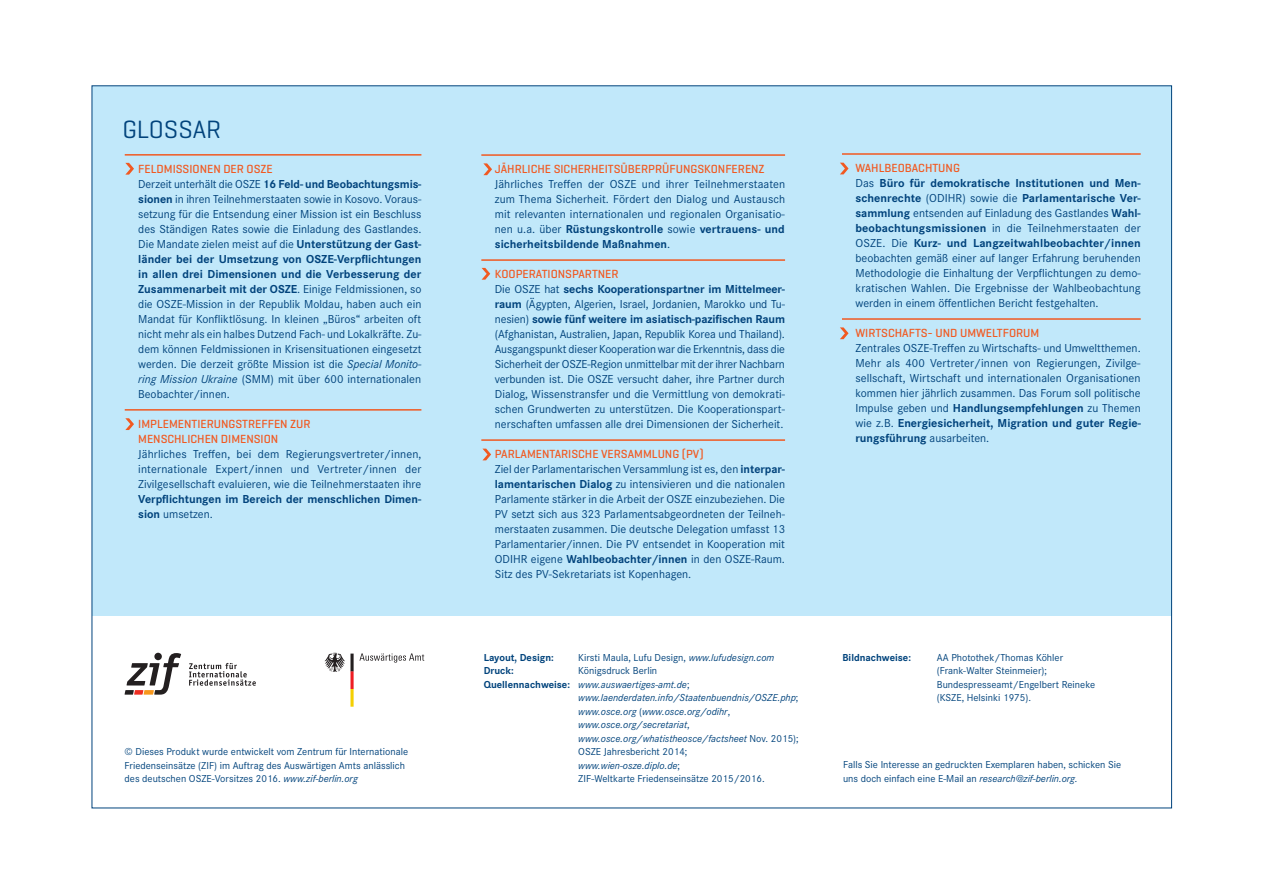
<style>
.page{position:relative;width:1263px;height:893px;background:#fff}
.page>*{position:absolute;margin:0;border:0;box-sizing:border-box;transform-origin:0 0}
.t1{font:25.5px "Geogrotesque";color:#01437c}
.t2{font:12px/15px "Corporate S";color:#01437c;text-align:justify}
.t3{font:500 12px/15px "Geogrotesque";color:#f15921}
.t4{font:700 12px/15px "Corporate S";color:#01437c}
.t5{font:10.5px/13.5px "Corporate S";color:#01437c}
.t6{font:italic 10.5px "Corporate S";color:#01437c}
.t7{font:700 10.5px "Corporate S";color:#01437c}
.s1{font-weight:700}
.s2{font-style:italic}
.s3{font-weight:400}
.s4{font-weight:700;font-style:normal}
.s5{font-style:normal}
</style>
<div class="page">
<svg style="left:324px;top:653px;width:100px;height:54px"></svg>
<svg style="left:125px;top:653px;width:56px;height:42px"></svg>
<svg style="left:189px;top:663px;width:67px;height:23px"></svg>
<div style="left:92px;top:86px;width:1079px;height:529px;background:#c1e8fa"></div>
<hr style="left:125px;top:154px;width:296px;height:2px;background:#f15921">
<hr style="left:125px;top:409px;width:296px;height:2px;background:#f15921">
<hr style="left:481px;top:154px;width:304px;height:2px;background:#f15921">
<hr style="left:481px;top:259px;width:304px;height:2px;background:#f15921">
<hr style="left:481px;top:439px;width:304px;height:2px;background:#f15921">
<svg style="left:125px;top:163px;width:9px;height:12px"></svg>
<svg style="left:840px;top:163px;width:8px;height:11px"></svg>
<svg style="left:125px;top:418px;width:9px;height:12px"></svg>
<svg style="left:483px;top:449px;width:8px;height:11px"></svg>
<svg style="left:840px;top:327px;width:8px;height:12px"></svg>
<svg style="left:482px;top:268px;width:8px;height:12px"></svg>
<svg style="left:483px;top:163px;width:9px;height:12px"></svg>
<hr style="left:842px;top:153px;width:299px;height:2px;background:#f15921">
<hr style="left:842px;top:318px;width:299px;height:2px;background:#f15921">
<h1 class="t1" style="left:122px;top:113px;width:15px">GLOSSAR</h1>
<p class="t3" style="left:138px;top:161px;width:136px">FELDMISSIONEN DER OSZE</p>
<p class="t2" style="left:138px;top:175px;width:285px">Derzeit unterhält die OSZE <span class="s1">16 Feld- und Beobachtungsmis&shy;sionen</span> in ihren Teilnehmerstaaten sowie in Kosovo. Voraus&shy;setzung für die Entsendung einer Mission ist ein Beschluss des Ständigen Rates sowie die Einladung des Gastlandes.<br>Die Mandate zielen meist auf die <span class="s1">Unterstützung der Gast&shy;länder bei der Umsetzung von OSZE-Verpflichtungen in allen drei Dimensionen und die Verbesserung der Zusammenarbeit mit der OSZE</span>. Einige Feldmissionen, so die OSZE-Mission in der Republik Moldau, haben auch ein Mandat für Konfliktlösung. In kleinen „Büros“ arbeiten oft nicht mehr als ein halbes Dutzend Fach- und Lokalkräfte. Zu&shy;dem können Feldmissionen in Krisensituationen eingesetzt werden. Die derzeit größte Mission ist die <span class="s2">Special Monito&shy;ring Mission Ukraine</span> (SMM) mit über 600 internationalen Beobachter/innen.</p>
<p class="t3" style="left:138px;top:416px;width:174px">I MPLEMENTIERUNGSTREFFEN ZUR<br>MENSCHLICHEN DIMENSION</p>
<p class="t2" style="left:138px;top:445px;width:285px">Jährliches Treffen, bei dem Regierungsvertreter/innen, internationale Expert/innen und Vertreter/innen der Zivilgesellschaft evaluieren, wie die Teilnehmerstaaten ihre</p>
<p class="t4" style="left:138px;top:490px;width:284px">Verpflichtungen im Bereich der menschlichen Dimen&shy;sion <span class="s3">umsetzen.</span></p>
<p class="t5" style="left:125px;top:744px;width:285px">© Dieses Produkt wurde entwickelt vom Zentrum für Internationale<br>Friedenseinsätze (ZIF) im Auftrag des Auswärtigen Amts anlässlich des deutschen OSZE-Vorsitzes 2016. <span class="s2">www.zif-berlin.org</span></p>
<p class="t3" style="left:495px;top:161px;width:270px">JÄHRLICHE SICHERHEITSÜBERPRÜFUNGSKONFERENZ</p>
<p class="t2" style="left:495px;top:175px;width:292px">Jährliches Treffen der OSZE und ihrer Teilnehmerstaaten zum Thema Sicherheit. Fördert den Dialog und Austausch mit relevanten internationalen und regionalen Organisatio&shy;nen u.a. über <span class="s1">Rüstungskontrolle</span> sowie <span class="s1">vertrauens- und sicherheitsbildende Maßnahmen</span>.</p>
<p class="t3" style="left:495px;top:266px;width:125px">KOOPERATIONSPARTNER</p>
<p class="t2" style="left:495px;top:280px;width:292px">Die OSZE hat <span class="s1">sechs Kooperationspartner im Mittelmeer&shy;raum</span> (Ägypten, Algerien, Israel, Jordanien, Marokko und Tu&shy;nesien) <span class="s1">sowie fünf weitere im asiatisch-pazifischen Raum </span>(Afghanistan, Australien, Japan, Republik Korea und Thailand).<br>Ausgangspunkt dieser Kooperation war die Erkenntnis, dass die Sicherheit der OSZE-Region unmittelbar mit der ihrer Nachbarn verbunden ist. Die OSZE versucht daher, ihre Partner durch Dialog, Wissenstransfer und die Vermittlung von demokrati&shy;schen Grundwerten zu unterstützen. Die Kooperationspart&shy;nerschaften umfassen alle drei Dimensionen der Sicherheit.</p>
<p class="t3" style="left:495px;top:446px;width:210px">PARLAMENTARISCHE VERSAMMLUNG (PV)</p>
<p class="t2" style="left:495px;top:460px;width:292px">Ziel der Parlamentarischen Versammlung ist es, den <span class="s1">interpar&shy;lamentarischen Dialog</span> zu intensivieren und die nationalen Parlamente stärker in die Arbeit der OSZE einzubeziehen. Die PV setzt sich aus 323 Parlamentsabgeordneten der Teilneh&shy;merstaaten zusammen. Die deutsche Delegation umfasst 13<br>Parlamentarier/innen. Die PV entsendet in Kooperation mit ODIHR eigene <span class="s1">Wahlbeobachter/innen</span> in den OSZE-Raum.<br>Sitz des PV-Sekretariats ist Kopenhagen.</p>
<p class="t7" style="left:484px;top:649px;width:72px">Layout, Design:</p>
<p class="t5" style="left:578px;top:650px;width:198px">Kirsti Maula, Lufu Design, <span class="s2">www.lufudesign.com</span></p>
<p class="t7" style="left:484px;top:662px;width:31px">Druck:</p>
<p class="t5" style="left:578px;top:663px;width:81px">Königsdruck Berlin</p>
<p class="t6" style="left:484px;top:677px;width:207px"><span class="s4">Quellennachweise:</span> www.auswaertiges-amt.de<span class="s5">;</span></p>
<p class="t6" style="left:578px;top:690px;width:222px">www.laenderdaten.info/Staatenbuendnis/OSZE.php<span class="s5">;</span></p>
<p class="t6" style="left:578px;top:704px;width:153px">www.osce.org <span class="s5">(</span>www.osce.org/odihr<span class="s5">,</span></p>
<p class="t6" style="left:578px;top:717px;width:113px">www.osce.org/secretariat<span class="s5">,</span></p>
<p class="t6" style="left:578px;top:731px;width:222px">www.osce.org/whatistheosce/factsheet <span class="s5">Nov. 2015);</span></p>
<p class="t5" style="left:578px;top:744px;width:111px">OSZE Jahresbericht 2014;</p>
<p class="t6" style="left:578px;top:758px;width:103px">www.wien-osze.diplo.de<span class="s5">;</span></p>
<p class="t5" style="left:578px;top:771px;width:188px">ZIF-Weltkarte Friedenseinsätze 2015/2016.</p>
<p class="t3" style="left:855px;top:160px;width:106px">WAHLBEOBACHTUNG</p>
<p class="t2" style="left:855px;top:174px;width:287px">Das <span class="s1">Büro für demokratische Institutionen und Men&shy;schenrechte</span> (ODIHR) sowie die <span class="s1">Parlamentarische Ver&shy;sammlung</span> entsenden auf Einladung des Gastlandes <span class="s1">Wahl&shy;beobachtungsmissionen</span> in die Teilnehmerstaaten der OSZE. Die <span class="s1">Kurz- und Langzeitwahlbeobachter/innen </span>beobachten gemäß einer auf langer Erfahrung beruhenden Methodologie die Einhaltung der Verpflichtungen zu demo&shy;kratischen Wahlen. Die Ergebnisse der Wahlbeobachtung werden in einem öffentlichen Bericht festgehalten.</p>
<p class="t3" style="left:855px;top:325px;width:185px">WIRTSCHAFTS- UND UMWELTFORUM</p>
<p class="t2" style="left:855px;top:339px;width:287px">Zentrales OSZE-Treffen zu Wirtschafts- und Umweltthemen.<br>Mehr als 400 Vertreter/innen von Regierungen, Zivilge&shy;sellschaft, Wirtschaft und internationalen Organisationen kommen hier jährlich zusammen. Das Forum soll politische Impulse geben und <span class="s1">Handlungsempfehlungen</span> zu Themen wie z.B. <span class="s1">Energiesicherheit, Migration und guter Regie&shy;rungsführung</span> ausarbeiten.</p>
<p class="t7" style="left:842px;top:649px;width:70px">Bildnachweise:</p>
<p class="t5" style="left:937px;top:650px;width:160px">AA Photothek/Thomas Köhler (Frank-Walter Steinmeier);<br>Bundespresseamt/Engelbert Reineke (KSZE, Helsinki 1975).</p>
<p class="t5" style="left:843px;top:757px;width:280px">Falls Sie Interesse an gedruckten Exemplaren haben, schicken Sie uns doch einfach eine E-Mail an <span class="s2">research@zif-berlin.org.</span></p>
</div>
